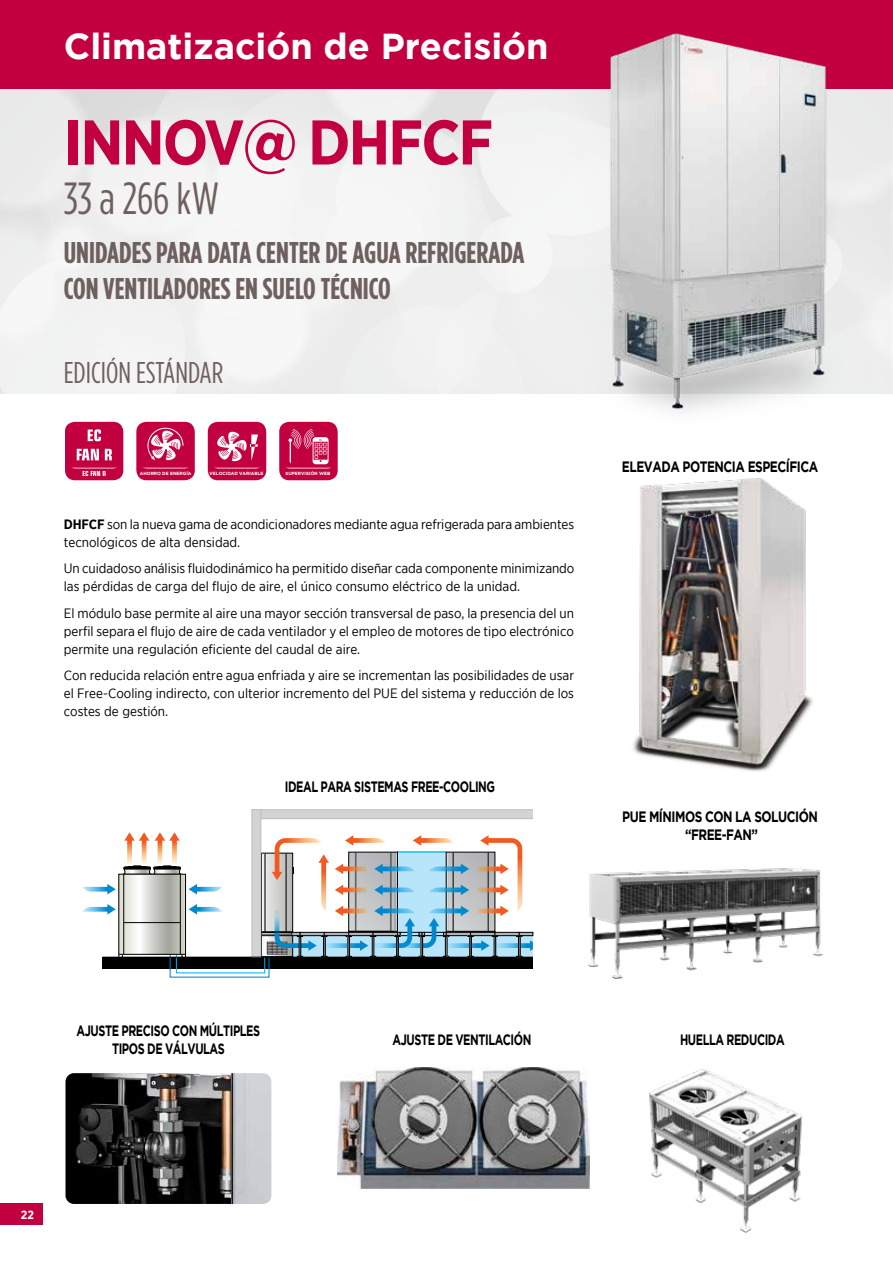
<style>
.page{position:relative;width:893px;height:1263px;background:#fff}
.page>*{position:absolute;margin:0;border:0;box-sizing:border-box;transform-origin:0 0}
.t1{font:700 63px "Gotham Narrow";letter-spacing:-.03em;color:#c3003f}
.t2{font:45px "Gotham Condensed";color:#6e605e}
.t3{font:700 36px "Gotham";color:#fff}
.t4{font:700 30px/36px "Gotham Condensed";color:#6e605e}
.t5{font:30px "Gotham Condensed";color:#6e605e}
.t6{font:700 15px/18px "Gotham";letter-spacing:-.04em;color:#000;text-align:center;scale:.73 1}
.t7{font:700 15px/18px "Gotham";letter-spacing:-.04em;color:#000;text-align:center;scale:.8 1}
.t8{font:13.5px/18px "Gotham Narrow";color:#000}
.t9{font:700 12px "Gotham Narrow";color:#fff}
.t10{font:700 4.5px "Gotham";color:#fff}
.s1{font-weight:700}
</style>
<div class="page">
<div style="left:0;top:0;width:893px;height:89px;background:#c3003f"></div>
<div style="left:0;top:90px;width:893px;height:303px;background:#f1f2f2"></div>
<svg style="left:65px;top:422px;width:58px;height:58px;background:#cc265c"></svg>
<svg style="left:279px;top:422px;width:59px;height:58px;background:#cb255b"></svg>
<svg style="left:136px;top:422px;width:59px;height:58px;background:#cd2d61"></svg>
<svg style="left:208px;top:422px;width:58px;height:58px;background:#cd2c60"></svg>
<img style="left:633px;top:478px;width:180px;height:280px">
<div style="left:397px;top:852px;width:49px;height:80px;background:#b9e5fa"></div>
<hr style="left:397px;top:852px;width:49px;height:1px;background:#44c8f5">
<div style="left:261px;top:936px;width:272px;height:21px;background:#b9e5fa"></div>
<div style="left:103px;top:957px;width:430px;height:11px;background:#000"></div>
<div style="left:424px;top:932px;width:20px;height:4px;border:1px solid #000"></div>
<svg style="left:303px;top:931px;width:14px;height:20px"></svg>
<svg style="left:400px;top:918px;width:39px;height:30px"></svg>
<svg style="left:400px;top:866px;width:14px;height:6px"></svg>
<svg style="left:400px;top:908px;width:14px;height:6px"></svg>
<svg style="left:400px;top:887px;width:14px;height:6px"></svg>
<svg style="left:429px;top:866px;width:14px;height:6px"></svg>
<svg style="left:429px;top:908px;width:14px;height:6px"></svg>
<svg style="left:429px;top:887px;width:14px;height:6px"></svg>
<svg style="left:326px;top:943px;width:20px;height:5px"></svg>
<svg style="left:498px;top:940px;width:35px;height:11px"></svg>
<svg style="left:335px;top:864px;width:11px;height:10px"></svg>
<svg style="left:335px;top:885px;width:11px;height:10px"></svg>
<svg style="left:335px;top:906px;width:11px;height:10px"></svg>
<svg style="left:498px;top:911px;width:11px;height:5px"></svg>
<div style="left:252px;top:810px;width:9px;height:147px;background:#d1d3d4"></div>
<div style="left:252px;top:810px;width:9px;height:147px;border:1px solid #bcbec0"></div>
<div style="left:261px;top:810px;width:272px;height:9px;background:#d1d3d4"></div>
<div style="left:261px;top:810px;width:272px;height:9px;border:1px solid #bcbec0"></div>
<div style="left:300px;top:932px;width:24px;height:4px;border:1px solid #000"></div>
<div style="left:324px;top:932px;width:25px;height:4px;border:1px solid #000"></div>
<div style="left:495px;top:932px;width:24px;height:4px;border:1px solid #000"></div>
<div style="left:519px;top:932px;width:14px;height:4px;border:1px solid #000"></div>
<div style="left:323px;top:936px;width:2px;height:20px;border:1px solid #000"></div>
<svg style="left:346px;top:852px;width:54px;height:105px"></svg>
<svg style="left:419px;top:932px;width:5px;height:5px"></svg>
<div style="left:421px;top:936px;width:2px;height:20px;border:1px solid #000"></div>
<svg style="left:443px;top:852px;width:55px;height:105px"></svg>
<div style="left:494px;top:936px;width:2px;height:20px;border:1px solid #000"></div>
<div style="left:518px;top:936px;width:2px;height:20px;border:1px solid #000"></div>
<svg style="left:321px;top:854px;width:8px;height:57px"></svg>
<svg style="left:272px;top:838px;width:49px;height:25px"></svg>
<svg style="left:480px;top:835px;width:42px;height:76px"></svg>
<svg style="left:413px;top:835px;width:40px;height:11px"></svg>
<svg style="left:345px;top:835px;width:40px;height:11px"></svg>
<svg style="left:119px;top:853px;width:184px;height:125px"></svg>
<svg style="left:121px;top:876px;width:63px;height:76px"></svg>
<div style="left:119px;top:874px;width:67px;height:80px;border:1px solid #000"></div>
<svg style="left:169px;top:832px;width:11px;height:32px"></svg>
<svg style="left:155px;top:832px;width:10px;height:32px"></svg>
<svg style="left:139px;top:832px;width:10px;height:32px"></svg>
<svg style="left:124px;top:832px;width:11px;height:32px"></svg>
<svg style="left:189px;top:904px;width:33px;height:10px"></svg>
<svg style="left:189px;top:884px;width:33px;height:10px"></svg>
<svg style="left:82px;top:904px;width:34px;height:10px"></svg>
<svg style="left:83px;top:884px;width:33px;height:10px"></svg>
<hr style="left:123px;top:874px;width:1px;height:80px;background:#000">
<hr style="left:124px;top:922px;width:56px;height:1px;background:#000">
<hr style="left:180px;top:874px;width:1px;height:80px;background:#000">
<img style="left:586px;top:33px;width:262px;height:378px">
<img style="left:338px;top:1068px;width:252px;height:120px">
<img style="left:65px;top:1073px;width:206px;height:131px">
<img style="left:588px;top:758px;width:235px;height:221px">
<img style="left:649px;top:1069px;width:153px;height:165px">
<div style="left:0;top:1203px;width:43px;height:22px;background:#c3003f"></div>
<h3 class="t3" style="left:64px;top:25px;width:486px">Climatización de Precisión</h3>
<h1 class="t1" style="left:64px;top:102px;width:431px">INNOV@ DHFCF</h1>
<h2 class="t2" style="left:64px;top:172px;width:157px">33 a 266 kW</h2>
<h3 class="t4" style="left:64px;top:234px;width:462px">UNIDADES PARA DATA CENTER DE AGUA REFRIGERADA<br>CON VENTILADORES EN SUELO TÉCNICO</h3>
<h3 class="t5" style="left:64px;top:355px;width:161px">EDICIÓN ESTÁNDAR</h3>
<p class="t10" style="left:140px;top:471px;width:53px">AHORRO DE ENERGÍA</p>
<p class="t10" style="left:209px;top:471px;width:56px">VELOCIDAD VARIABLE</p>
<p class="t10" style="left:286px;top:471px;width:46px">SUPERVISIÓN WEB</p>
<p class="t8" style="left:64px;top:515px;width:512px"><span class="s1">DHFCF</span> son la nueva gama de acondicionadores mediante agua refrigerada para ambientes tecnológicos de alta densidad.</p>
<p class="t8" style="left:64px;top:559px;width:512px">Un cuidadoso análisis fluidodinámico ha permitido diseñar cada componente minimizando las pérdidas de carga del flujo de aire, el único consumo eléctrico de la unidad.</p>
<p class="t8" style="left:64px;top:604px;width:512px;text-align:justify">El módulo base permite al aire una mayor sección transversal de paso, la presencia del un perfil separa el flujo de aire de cada ventilador y el empleo de motores de tipo electrónico permite una regulación eficiente del caudal de aire.</p>
<p class="t8" style="left:64px;top:666px;width:512px;text-align:justify">Con reducida relación entre agua enfriada y aire se incrementan las posibilidades de usar el Free-Cooling indirecto, con ulterior incremento del PUE del sistema y reducción de los costes de gestión.</p>
<p class="t6" style="left:285px;top:778px;width:290px">IDEAL PARA SISTEMAS FREE-COOLING</p>
<p class="t7" style="left:622px;top:458px;width:247px">ELEVADA POTENCIA ESPECÍFICA</p>
<p class="t7" style="left:622px;top:807px;width:246px">PUE MÍNIMOS CON LA SOLUCIÓN “FREE-FAN”</p>
<p class="t6" style="left:77px;top:1021px;width:253px">AJUSTE PRECISO CON MÚLTIPLES<br>TIPOS DE VÁLVULAS</p>
<p class="t6" style="left:393px;top:1030px;width:192px">AJUSTE DE VENTILACIÓN</p>
<p class="t6" style="left:680px;top:1030px;width:145px">HUELLA REDUCIDA</p>
<p class="t9" style="left:21px;top:1207px;width:15px">22</p>
</div>
